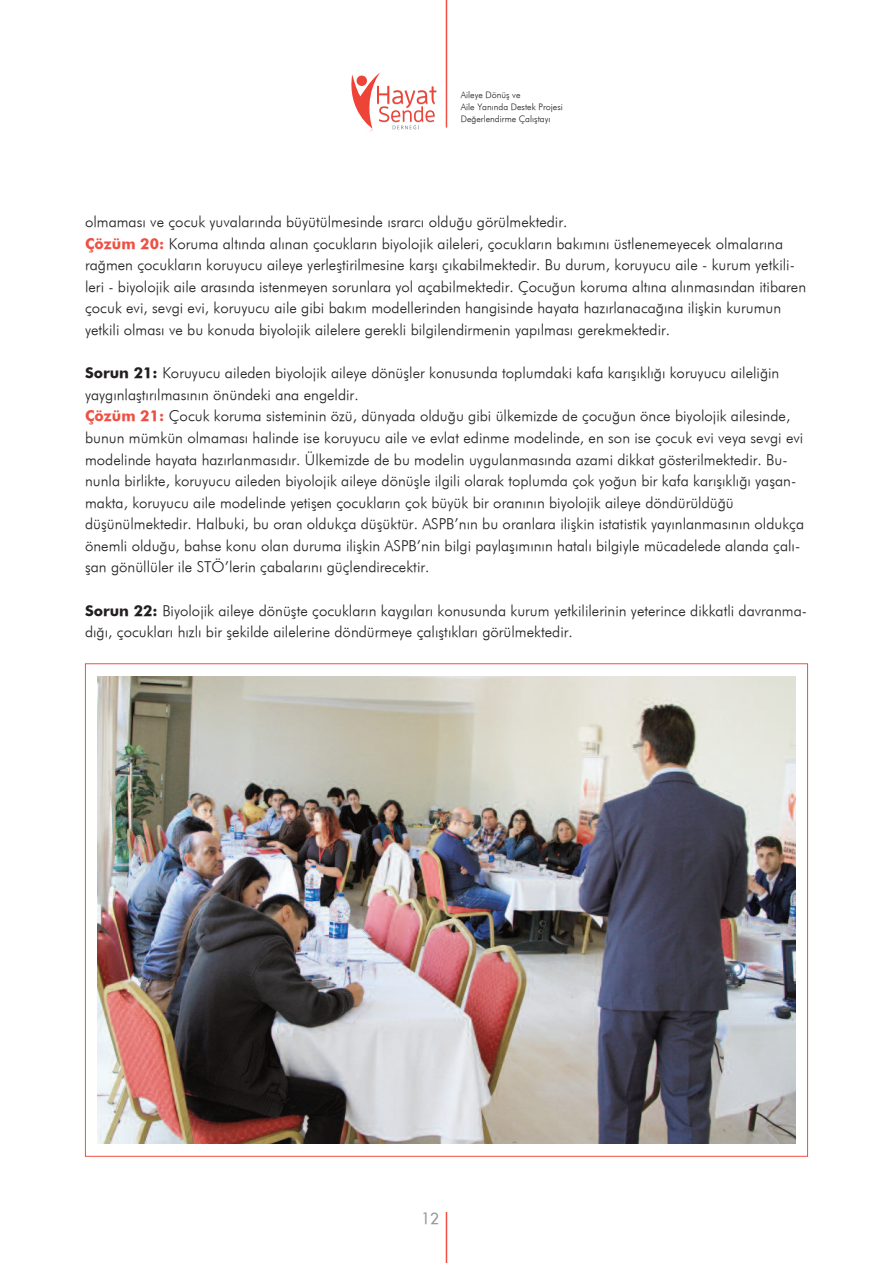
<style>
.page{position:relative;width:893px;height:1263px;background:#fff}
.page>*{position:absolute;margin:0;border:0;box-sizing:border-box;transform-origin:0 0}
.t1{font:15px/21.6px "Futura Light BT";color:#231f20}
.t2{font:15px "Futura";color:#939598}
.t3{font:9px/12px "Futura Light BT";color:#231f20}
.s1{font-family:"Futura Bold BT";color:#ef5043}
.s2{font-family:"Futura Bold BT"}
</style>
<div class="page">
<hr style="left:446px;top:1212px;width:1px;height:51px;background:#ef5043">
<hr style="left:446px;top:0;width:1px;height:128px;background:#ef5043">
<img style="left:98px;top:676px;width:697px;height:468px">
<svg style="left:351px;top:72px;width:86px;height:58px"></svg>
<p class="t3" style="left:461px;top:89px;width:104px">Aileye Dönüş ve<br>Aile Yanında Destek Projesi<br>Değerlendirme Çalıştayı</p>
<p class="t1" style="left:85px;top:211px;width:723px">olmaması ve çocuk yuvalarında büyütülmesinde ısrarcı olduğu görülmektedir.<br><span class="s1">Çözüm 20:</span> Koruma altında alınan çocukların biyolojik aileleri, çocukların bakımını üstlenemeyecek olmalarına rağmen çocukların koruyucu aileye yerleştirilmesine karşı çıkabilmektedir. Bu durum, koruyucu aile - kurum yetkili&shy;leri - biyolojik aile arasında istenmeyen sorunlara yol açabilmektedir. Çocuğun koruma altına alınmasından itibaren çocuk evi, sevgi evi, koruyucu aile gibi bakım modellerinden hangisinde hayata hazırlanacağına ilişkin kurumun yetkili olması ve bu konuda biyolojik ailelere gerekli bilgilendirmenin yapılması gerekmektedir.</p>
<p class="t1" style="left:85px;top:362px;width:721px"><span class="s2">Sorun 21:</span> Koruyucu aileden biyolojik aileye dönüşler konusunda toplumdaki kafa karışıklığı koruyucu aileliğin yaygınlaştırılmasının önündeki ana engeldir.<br><span class="s1">Çözüm 21:</span> Çocuk koruma sisteminin özü, dünyada olduğu gibi ülkemizde de çocuğun önce biyolojik ailesinde, bunun mümkün olmaması halinde ise koruyucu aile ve evlat edinme modelinde, en son ise çocuk evi veya sevgi evi modelinde hayata hazırlanmasıdır. Ülkemizde de bu modelin uygulanmasında azami dikkat gösterilmektedir. Bu&shy;nunla birlikte, koruyucu aileden biyolojik aileye dönüşle ilgili olarak toplumda çok yoğun bir kafa karışıklığı yaşan&shy;makta, koruyucu aile modelinde yetişen çocukların çok büyük bir oranının biyolojik aileye döndürüldüğü düşünülmektedir. Halbuki, bu oran oldukça düşüktür. ASPB’nın bu oranlara ilişkin istatistik yayınlanmasının oldukça önemli olduğu, bahse konu olan duruma ilişkin ASPB’nin bilgi paylaşımının hatalı bilgiyle mücadelede alanda çalı&shy;şan gönüllüler ile STÖ’lerin çabalarını güçlendirecektir.</p>
<p class="t1" style="left:85px;top:599px;width:723px"><span class="s2">Sorun 22:</span> Biyolojik aileye dönüşte çocukların kaygıları konusunda kurum yetkililerinin yeterince dikkatli davranma&shy;dığı, çocukları hızlı bir şekilde ailelerine döndürmeye çalıştıkları görülmektedir.</p>
<p class="t2" style="left:421px;top:1209px;width:19px">12</p>
</div>
